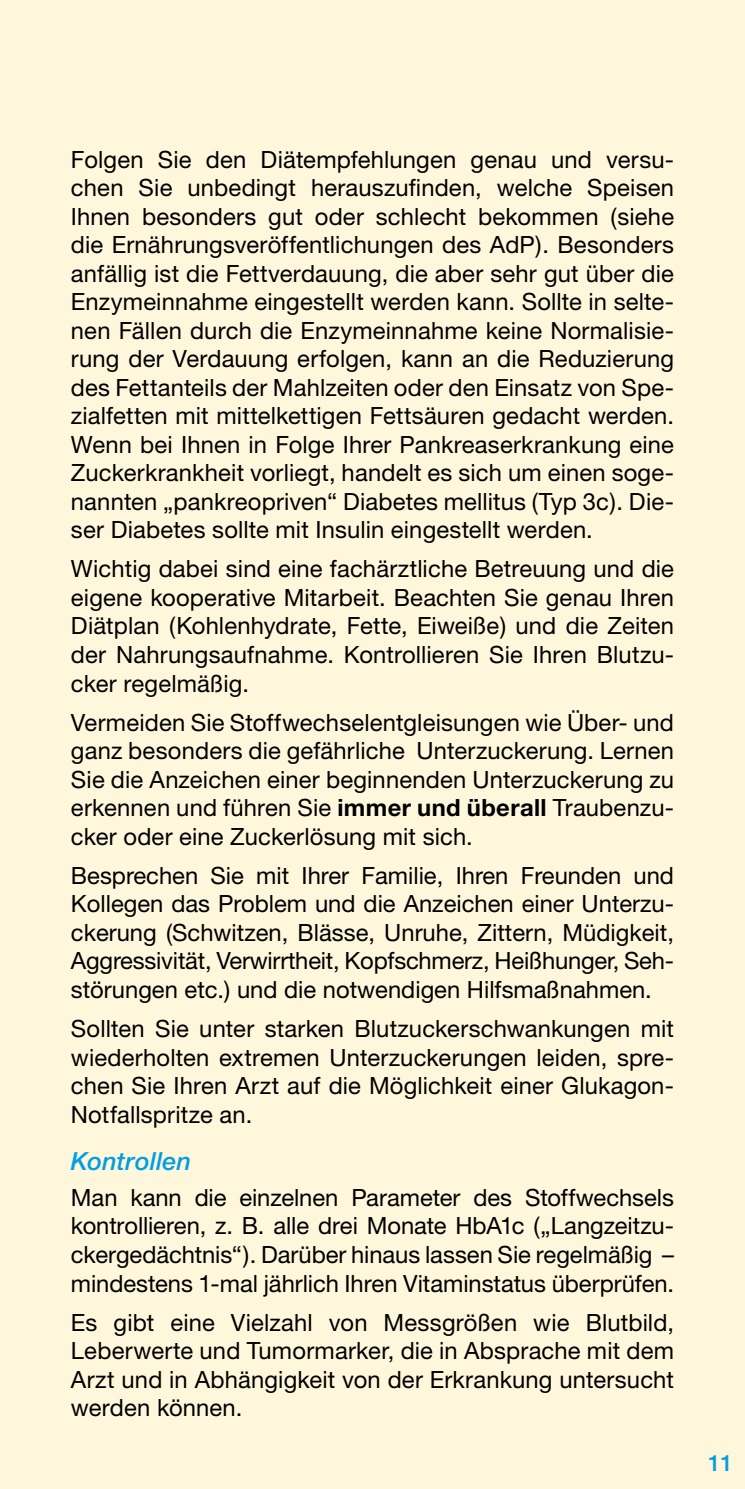
<style>
.page{position:relative;width:745px;height:1489px;background:#fff}
.page>*{position:absolute;margin:0;border:0;box-sizing:border-box;transform-origin:0 0}
.t1{font:italic 500 25px "Helvetica Neue";letter-spacing:.005em;color:#009ee3}
.t2{font:23.75px/28.5px "Helvetica Neue";letter-spacing:.005em;color:#000;text-align:justify}
.t3{font:500 22.5px "Helvetica Neue";color:#009ee3}
.s1{font-weight:700}
</style>
<div class="page">
<div style="left:0;top:0;width:744px;height:1488px;background:#fff7dc"></div>
<p class="t2" style="left:71px;top:144px;width:604px">Folgen Sie den Diätempfehlungen genau und versu&shy;chen Sie unbedingt herauszufinden, welche Speisen Ihnen besonders gut oder schlecht bekommen (siehe die Ernährungsveröffentlichungen des AdP). Besonders anfällig ist die Fettverdauung, die aber sehr gut über die Enzymeinnahme eingestellt werden kann. Sollte in selte&shy;nen Fällen durch die Enzymeinnahme keine Normalisie&shy;rung der Verdauung erfolgen, kann an die Reduzierung des Fettanteils der Mahlzeiten oder den Einsatz von Spe&shy;zialfetten mit mittelkettigen Fettsäuren gedacht werden.<br>Wenn bei Ihnen in Folge Ihrer Pankreaserkrankung eine Zuckerkrankheit vorliegt, handelt es sich um einen soge&shy;nannten „pankreopriven“ Diabetes mellitus (Typ 3c). Die&shy;ser Diabetes sollte mit Insulin eingestellt werden.</p>
<p class="t2" style="left:71px;top:554px;width:604px">Wichtig dabei sind eine fachärztliche Betreuung und die eigene kooperative Mitarbeit. Beachten Sie genau Ihren Diätplan (Kohlenhydrate, Fette, Eiweiße) und die Zeiten der Nahrungsaufnahme. Kontrollieren Sie Ihren Blutzu&shy;cker regelmäßig.</p>
<p class="t2" style="left:71px;top:707px;width:604px">Vermeiden Sie Stoffwechselentgleisungen wie Über- und ganz besonders die gefährliche Unterzuckerung. Lernen Sie die Anzeichen einer beginnenden Unterzuckerung zu erkennen und führen Sie <span class="s1">immer und überall</span> Traubenzu&shy;cker oder eine Zuckerlösung mit sich.</p>
<p class="t2" style="left:71px;top:860px;width:604px">Besprechen Sie mit Ihrer Familie, Ihren Freunden und Kollegen das Problem und die Anzeichen einer Unterzu&shy;ckerung (Schwitzen, Blässe, Unruhe, Zittern, Müdigkeit, Aggressivität, Verwirrtheit, Kopfschmerz, Heißhunger, Seh&shy;störungen etc.) und die notwendigen Hilfsmaßnahmen.</p>
<p class="t2" style="left:71px;top:1014px;width:604px">Sollten Sie unter starken Blutzuckerschwankungen mit wiederholten extremen Unterzuckerungen leiden, spre&shy;chen Sie Ihren Arzt auf die Möglichkeit einer Glukagon-Notfallspritze an.</p>
<p class="t1" style="left:71px;top:1146px;width:122px">Kontrollen</p>
<p class="t2" style="left:71px;top:1182px;width:604px">Man kann die einzelnen Parameter des Stoffwechsels kontrollieren, z. B. alle drei Monate HbA1c („Langzeitzu&shy;ckergedächtnis“). Darüber hinaus lassen Sie regelmäßig – mindestens 1-mal jährlich Ihren Vitaminstatus überprüfen.</p>
<p class="t2" style="left:71px;top:1307px;width:604px">Es gibt eine Vielzahl von Messgrößen wie Blutbild, Leberwerte und Tumormarker, die in Absprache mit dem Arzt und in Abhängigkeit von der Erkrankung untersucht werden können.</p>
<p class="t3" style="left:707px;top:1449px;width:27px">11</p>
</div>
